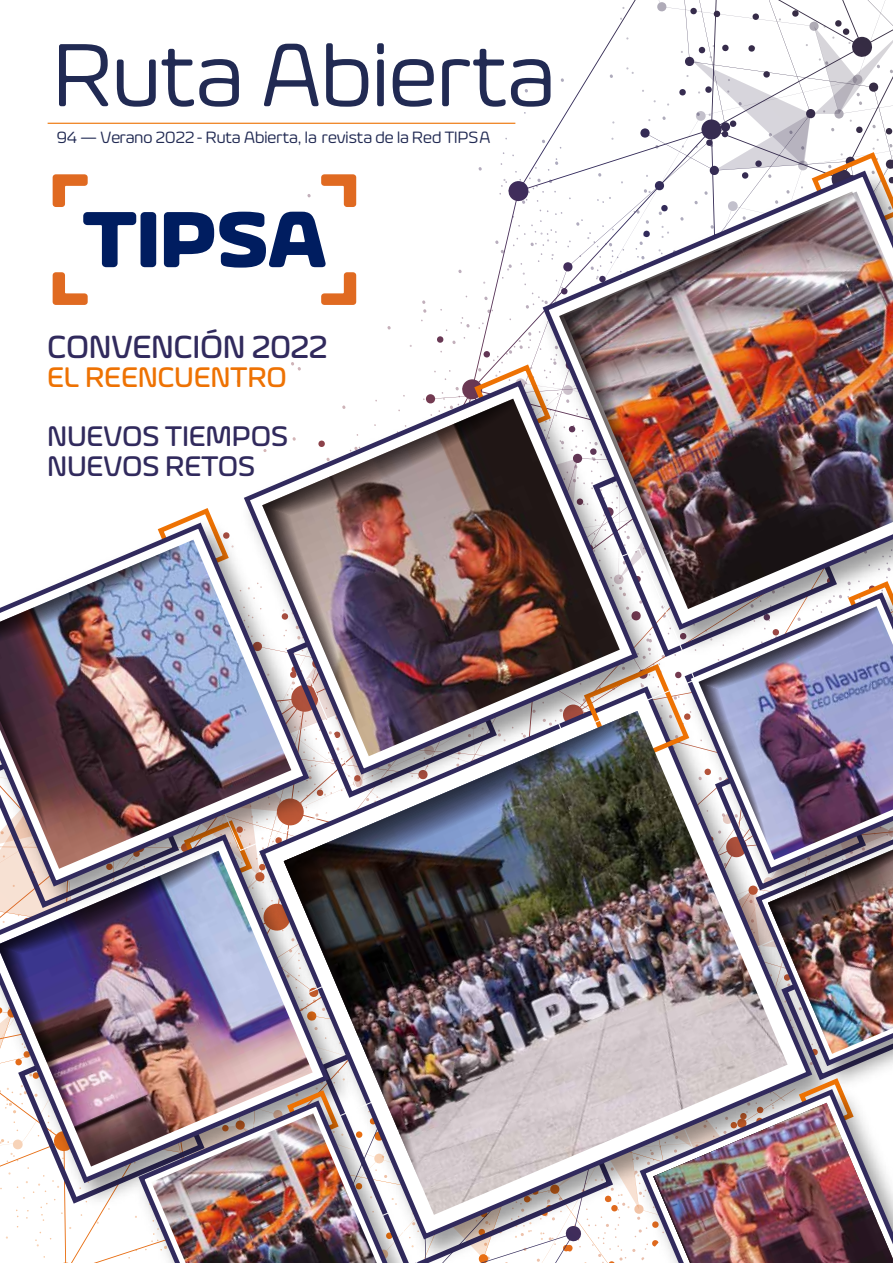
<style>
.page{position:relative;width:893px;height:1263px;background:#fff}
.page>*{position:absolute;margin:0;border:0;box-sizing:border-box;transform-origin:0 0}
.t1{font:90px "Eurosoft";color:#212a53}
.t2{font:500 32.25px "Eurosoft";letter-spacing:.01em;color:#312a5d}
.t3{font:500 28.5px/30px "Eurosoft";letter-spacing:.01em;color:#312a5d}
.t4{font:500 28.5px "Eurosoft";letter-spacing:.01em;color:#ee7203}
.t5{font:16.5px "Eurosoft";color:#212a53}
</style>
<div class="page">
<img style="left:0;top:0;width:893px;height:1263px">
<h1 class="t1" style="left:53px;top:25px;width:503px">Ruta Abierta</h1>
<p class="t5" style="left:57px;top:128px;width:435px">94 — Verano 2022 - Ruta Abierta, la revista de la Red TIPSA</p>
<h2 class="t2" style="left:48px;top:329px;width:281px">CONVENCIÓN 2022</h2>
<h3 class="t4" style="left:48px;top:361px;width:240px">EL REENCUENTRO</h3>
<h3 class="t3" style="left:48px;top:421px;width:242px">NUEVOS TIEMPOS<br>NUEVOS RETOS</h3>
</div>
